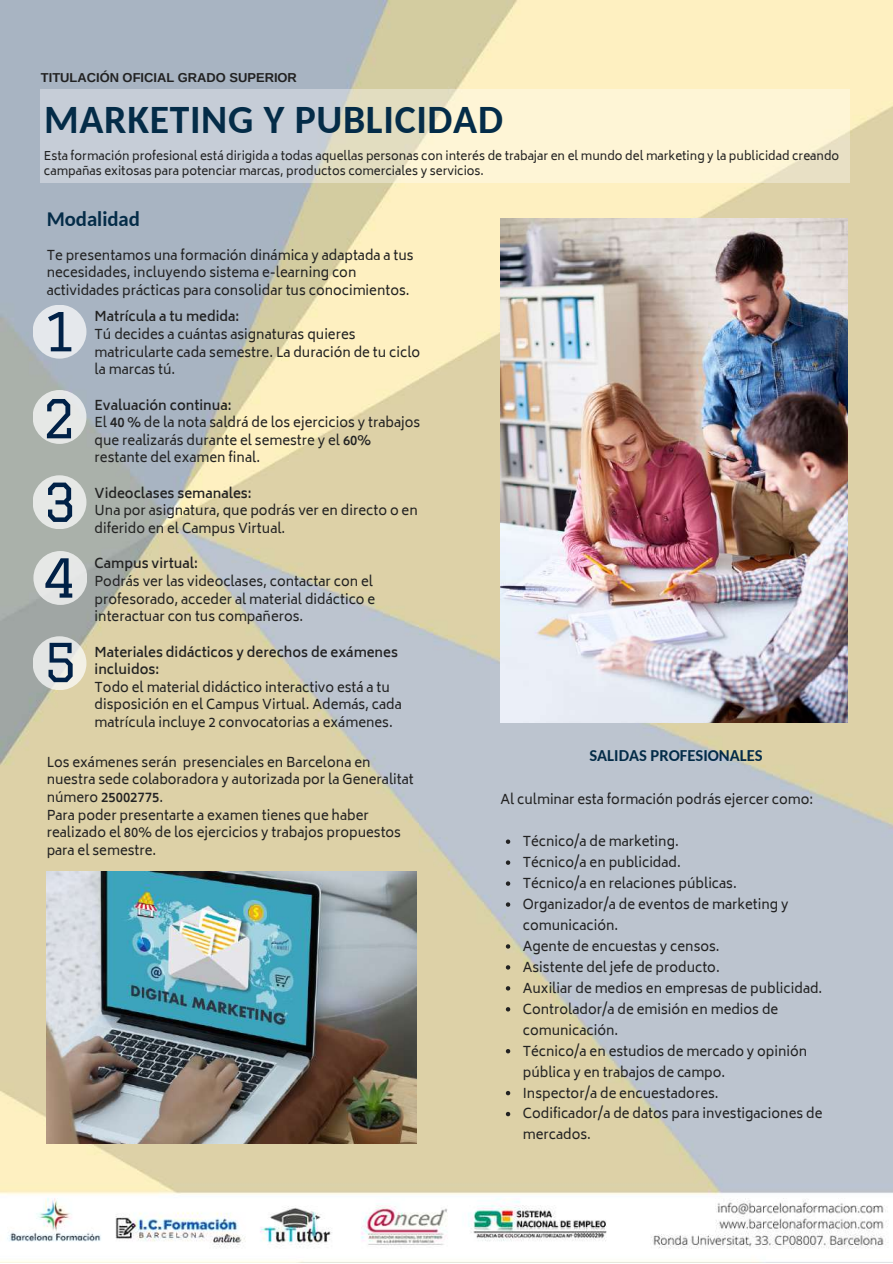
<style>
.page{position:relative;width:893px;height:1264px;background:#fff}
.page>*{position:absolute;margin:0;border:0;box-sizing:border-box;transform-origin:0 0}
.t1{font:52.5px/85.2px "Graduate";color:#002147;text-align:justify}
.t2{font:700 39.6px "Carlito";letter-spacing:.02em;color:#042c48}
.t3{font:700 20.7px "Carlito";color:#042c48}
.t4{font:700 16.5px "Carlito";color:#042c48}
.t5{font:13.2px/17.7px "Biryani";color:#222}
.t6{font:600 13.2px/17.7px "Biryani";color:#222}
.t7{font:700 12.9px "Arimo";color:#222}
.t8{font:11.7px/15.6px "Biryani";color:#222}
.s1{font-weight:600}
</style>
<div class="page">
<img style="left:0;top:0;width:892px;height:1262px">
<svg style="left:40px;top:89px;width:809px;height:94px;background:#e5e3d3"></svg>
<div style="left:33px;top:305px;width:53px;height:53px;background:#e5e8ec;border-radius:50%"></div>
<div style="left:33px;top:390px;width:53px;height:54px;background:#e6e8e6;border-radius:50%"></div>
<div style="left:33px;top:475px;width:53px;height:54px;background:#e6e8e6;border-radius:50%"></div>
<div style="left:33px;top:551px;width:54px;height:54px;background:#e6e7e6;border-radius:50%"></div>
<div style="left:33px;top:636px;width:53px;height:54px;background:linear-gradient(to right,#dfe2e4,#f1efe5);border-radius:50%"></div>
<img style="left:500px;top:219px;width:347px;height:503px">
<img style="left:47px;top:871px;width:369px;height:272px">
<svg style="left:506px;top:839px;width:4px;height:5px"></svg>
<svg style="left:506px;top:860px;width:4px;height:4px"></svg>
<svg style="left:506px;top:881px;width:4px;height:4px"></svg>
<svg style="left:506px;top:902px;width:4px;height:4px"></svg>
<svg style="left:506px;top:944px;width:4px;height:4px"></svg>
<svg style="left:506px;top:965px;width:4px;height:4px"></svg>
<svg style="left:506px;top:986px;width:4px;height:4px"></svg>
<svg style="left:506px;top:1007px;width:4px;height:4px"></svg>
<svg style="left:506px;top:1048px;width:4px;height:5px"></svg>
<svg style="left:506px;top:1090px;width:4px;height:5px"></svg>
<svg style="left:506px;top:1111px;width:4px;height:5px"></svg>
<p class="t7" style="left:41px;top:70px;width:257px">TITULACIÓN OFICIAL GRADO SUPERIOR</p>
<h2 class="t2" style="left:44px;top:103px;width:460px">MARKETING Y PUBLICIDAD</h2>
<p class="t8" style="left:44px;top:148px;width:796px">Esta formación profesional está dirigida a todas aquellas personas con interés de trabajar en el mundo del marketing y la publicidad creando campañas exitosas para potenciar marcas, productos comerciales y servicios.</p>
<h3 class="t3" style="left:47px;top:210px;width:95px">Modalidad</h3>
<p class="t5" style="left:47px;top:246px;width:368px">Te presentamos una formación dinámica y adaptada a tus necesidades, incluyendo sistema e-learning con actividades prácticas para consolidar tus conocimientos.</p>
<h1 class="t1" style="left:42px;top:288px;width:36px">1<br>2<br>3</h1>
<h1 class="t1" style="left:43px;top:535px;width:36px;line-height:84.4px">4<br>5</h1>
<p class="t6" style="left:95px;top:308px;width:146px">Matrícula a tu medida:</p>
<p class="t5" style="left:95px;top:325px;width:327px">Tú decides a cuántas asignaturas quieres matricularte cada semestre. La duración de tu ciclo la marcas tú.</p>
<p class="t5" style="left:95px;top:396px;width:327px"><span class="s1">Evaluación continua:<br></span>El <span class="s1">40 %</span> de la nota saldrá de los ejercicios y trabajos que realizarás durante el semestre y el <span class="s1">60% </span>restante del examen final.</p>
<p class="t6" style="left:95px;top:484px;width:158px">Videoclases semanales:</p>
<p class="t5" style="left:95px;top:502px;width:325px">Una por asignatura, que podrás ver en directo o en diferido en el Campus Virtual.</p>
<p class="t6" style="left:95px;top:555px;width:105px">Campus virtual:</p>
<p class="t5" style="left:95px;top:572px;width:282px">Podrás ver las videoclases, contactar con el profesorado, acceder al material didáctico e interactuar con tus compañeros.</p>
<p class="t6" style="left:95px;top:643px;width:305px">Materiales didácticos y derechos de exámenes incluidos:</p>
<p class="t5" style="left:95px;top:678px;width:309px">Todo el material didáctico interactivo está a tu disposición en el Campus Virtual. Además, cada matrícula incluye 2 convocatorias a exámenes.</p>
<p class="t5" style="left:47px;top:753px;width:368px">Los exámenes serán presenciales en Barcelona en nuestra sede colaboradora y autorizada por la Generalitat número <span class="s1">25002775</span>.<br>Para poder presentarte a examen tienes que haber realizado el 80% de los ejercicios y trabajos propuestos para el semestre.</p>
<p class="t4" style="left:589px;top:748px;width:175px">SALIDAS PROFESIONALES</p>
<p class="t5" style="left:500px;top:790px;width:314px">Al culminar esta formación podrás ejercer como:</p>
<p class="t5" style="left:523px;top:831px;width:301px;line-height:21px">Técnico/a de marketing.<br>Técnico/a en publicidad.<br>Técnico/a en relaciones públicas.<br>Organizador/a de eventos de marketing y comunicación.<br>Agente de encuestas y censos.<br>Asistente del jefe de producto.<br>Auxiliar de medios en empresas de publicidad.<br>Controlador/a de emisión en medios de comunicación.<br>Técnico/a en estudios de mercado y opinión pública y en trabajos de campo.<br>Inspector/a de encuestadores.<br>Codificador/a de datos para investigaciones de mercados.</p>
</div>
